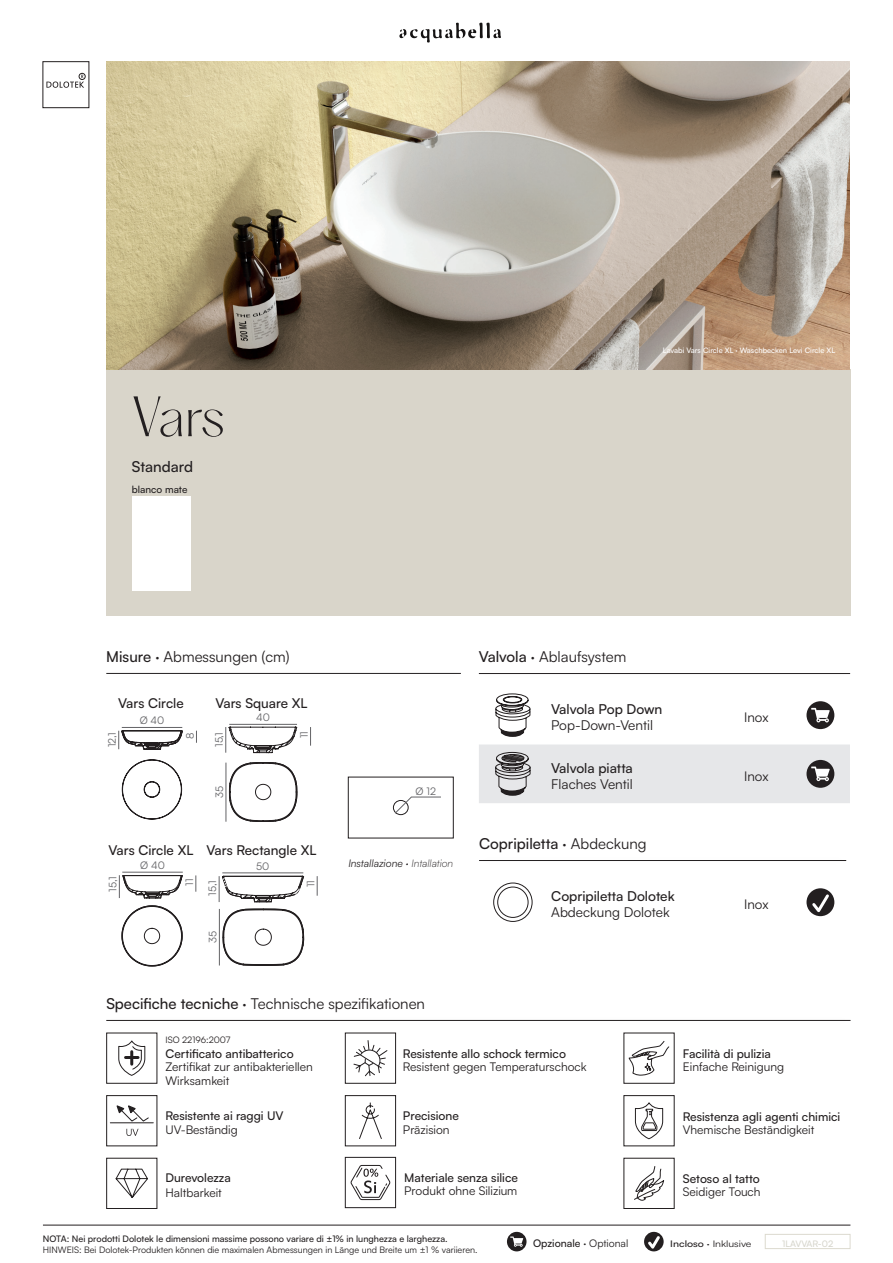
<style>
.page{position:relative;width:893px;height:1263px;background:#fff}
.page>*{position:absolute;margin:0;border:0;box-sizing:border-box;transform-origin:0 0}
.t1{font:200 51px "PP Hatton";color:#231f20}
.t2{font:15px "Satoshi";color:#231f20}
.t3{font:500 15px "Satoshi";color:#231f20}
.t4{font:500 13.65px "Satoshi";color:#231f20}
.t5{font:13.65px "Satoshi";color:#231f20}
.t6{font:500 13.5px "Satoshi";color:#231f20}
.t7{font:13.35px "Satoshi";color:#231f20}
.t8{font:12px/13.4px "Satoshi";color:#231f20}
.t9{font:500 12px "Satoshi";color:#231f20}
.t10{font:10.5px "Satoshi";color:#636366}
.t11{font:italic 10.5px "Satoshi";color:#231f20}
.t12{font:500 10.5px "Satoshi";color:#231f20}
.t13{font:500 9.9px "Satoshi";color:#231f20}
.t14{font:9px "Satoshi";color:#231f20}
.t15{font:500 9px "Satoshi";color:#231f20}
.t16{font:9px "Satoshi";color:#231f20;scale:1.16 1}
.t17{font:500 9px "Satoshi";color:#d7d6cd}
.pie_de_pág{font:500 7.5px "Satoshi";color:#fff}
.s1{font-weight:500}
.s2{font-weight:300}
.s3{font-weight:400}
</style>
<div class="page">
<svg style="left:399px;top:23px;width:102px;height:20px"></svg>
<div style="left:43px;top:61px;width:46px;height:47px;border:1px solid #231f20"></div>
<div style="left:79px;top:73px;width:6px;height:7px;border:1px solid #231f20;border-radius:50%"></div>
<svg style="left:46px;top:75px;width:38px;height:13px"></svg>
<div style="left:765px;top:1234px;width:85px;height:15px;border:1px solid #dcdacf"></div>
<hr style="left:43px;top:1225px;width:807px;height:1px;background:#231f20">
<div style="left:106px;top:370px;width:744px;height:246px;background:#d9d5ca"></div>
<hr style="left:106px;top:673px;width:355px;height:1px;background:#231f20">
<div style="left:132px;top:496px;width:58px;height:94px;background:#fff"></div>
<hr style="left:106px;top:1020px;width:744px;height:1px;background:#231f20">
<hr style="left:479px;top:673px;width:371px;height:1px;background:#231f20">
<svg style="left:628px;top:1041px;width:42px;height:35px"></svg>
<div style="left:106px;top:1033px;width:51px;height:51px;border:1px solid #231f20"></div>
<svg style="left:118px;top:1040px;width:28px;height:36px"></svg>
<svg style="left:353px;top:1040px;width:35px;height:37px"></svg>
<div style="left:345px;top:1033px;width:51px;height:51px;border:1px solid #231f20"></div>
<div style="left:106px;top:1095px;width:51px;height:51px;border:1px solid #231f20"></div>
<svg style="left:126px;top:1129px;width:13px;height:7px"></svg>
<svg style="left:110px;top:1105px;width:44px;height:18px"></svg>
<svg style="left:635px;top:1102px;width:28px;height:38px"></svg>
<div style="left:106px;top:1158px;width:51px;height:51px;border:1px solid #231f20"></div>
<svg style="left:115px;top:1168px;width:33px;height:30px"></svg>
<div style="left:345px;top:1095px;width:51px;height:51px;border:1px solid #231f20"></div>
<svg style="left:359px;top:1102px;width:23px;height:37px"></svg>
<svg style="left:634px;top:1166px;width:30px;height:35px"></svg>
<div style="left:345px;top:1157px;width:51px;height:51px;border:1px solid #231f20"></div>
<svg style="left:350px;top:1165px;width:41px;height:35px"></svg>
<hr style="left:479px;top:860px;width:367px;height:1px;background:#231f20">
<svg style="left:495px;top:693px;width:36px;height:44px"></svg>
<div style="left:806px;top:701px;width:28px;height:28px;background:#231f20;border-radius:50%"></div>
<svg style="left:811px;top:708px;width:19px;height:14px"></svg>
<svg style="left:479px;top:744px;width:371px;height:59px;background:#dcdddf"></svg>
<div style="left:493px;top:883px;width:39px;height:39px;border:1px solid #231f20;border-radius:50%"></div>
<div style="left:497px;top:887px;width:31px;height:31px;border:1px solid #231f20;border-radius:50%"></div>
<svg style="left:806px;top:888px;width:28px;height:28px"></svg>
<svg style="left:810px;top:892px;width:22px;height:24px"></svg>
<img style="left:106px;top:61px;width:744px;height:309px">
<svg style="left:507px;top:1232px;width:19px;height:19px"></svg>
<svg style="left:644px;top:1232px;width:20px;height:19px"></svg>
<div style="left:348px;top:777px;width:106px;height:61px;border:1px solid #231f20"></div>
<div style="left:393px;top:800px;width:15px;height:15px;border:1px solid #231f20;border-radius:50%"></div>
<svg style="left:394px;top:796px;width:47px;height:18px"></svg>
<svg style="left:196px;top:731px;width:1px;height:12px"></svg>
<svg style="left:118px;top:727px;width:65px;height:93px"></svg>
<svg style="left:310px;top:727px;width:1px;height:19px"></svg>
<svg style="left:225px;top:726px;width:72px;height:27px"></svg>
<hr style="left:226px;top:763px;width:1px;height:59px;background:#636366">
<hr style="left:229px;top:724px;width:68px;height:1px;background:#636366">
<svg style="left:229px;top:762px;width:68px;height:60px"></svg>
<svg style="left:121px;top:905px;width:62px;height:62px"></svg>
<svg style="left:196px;top:875px;width:1px;height:17px"></svg>
<svg style="left:119px;top:875px;width:64px;height:24px"></svg>
<hr style="left:122px;top:872px;width:61px;height:1px;background:#636366">
<svg style="left:317px;top:876px;width:1px;height:20px"></svg>
<hr style="left:219px;top:909px;width:1px;height:56px;background:#636366">
<hr style="left:222px;top:873px;width:81px;height:1px;background:#636366">
<svg style="left:219px;top:875px;width:85px;height:27px"></svg>
<svg style="left:222px;top:908px;width:82px;height:58px"></svg>
<p class="t1" style="left:132px;top:385px;width:94px">Vars</p>
<p class="t3" style="left:132px;top:456px;width:63px">Standard</p>
<p class="t13" style="left:132px;top:483px;width:57px">blanco mate</p>
<p class="pie_de_pág" style="left:663px;top:345px;width:174px">Lavabi Vars Circle XL · Waschbecken Levi Circle XL</p>
<p class="t2" style="left:106px;top:647px;width:185px"><span class="s1">Misure</span> · Abmessungen (cm)</p>
<p class="t6" style="left:118px;top:693px;width:67px">Vars Circle</p>
<p class="t6" style="left:215px;top:693px;width:94px">Vars Square XL</p>
<p class="t10" style="left:183px;top:739px;width:8px;rotate:-90deg">8</p>
<p class="t10" style="left:256px;top:711px;width:15px">40</p>
<p class="t10" style="left:140px;top:713px;width:26px">Ø 40</p>
<p class="t10" style="left:297px;top:738px;width:8px;rotate:-90deg">11</p>
<p class="t10" style="left:212px;top:747px;width:16px;rotate:-90deg">15,1</p>
<p class="t10" style="left:212px;top:798px;width:14px;rotate:-90deg">35</p>
<p class="t10" style="left:105px;top:747px;width:17px;rotate:-90deg">12,1</p>
<p class="t6" style="left:109px;top:841px;width:86px">Vars Circle XL</p>
<p class="t6" style="left:207px;top:841px;width:111px">Vars Rectangle XL</p>
<p class="t10" style="left:182px;top:886px;width:8px;rotate:-90deg">11</p>
<p class="t10" style="left:140px;top:858px;width:26px">Ø 40</p>
<p class="t10" style="left:256px;top:859px;width:15px">50</p>
<p class="t10" style="left:106px;top:891px;width:16px;rotate:-90deg">15,1</p>
<p class="t10" style="left:304px;top:887px;width:8px;rotate:-90deg">11</p>
<p class="t10" style="left:205px;top:895px;width:16px;rotate:-90deg">15,1</p>
<p class="t10" style="left:206px;top:943px;width:14px;rotate:-90deg">35</p>
<p class="t10" style="left:416px;top:784px;width:22px">Ø 12</p>
<p class="t11" style="left:348px;top:856px;width:106px">Installazione · <span class="s2">Intallation</span></p>
<p class="t2" style="left:106px;top:994px;width:320px"><span class="s1">Specifiche tecniche</span> · Technische spezifikationen</p>
<p class="t14" style="left:166px;top:1034px;width:66px">ISO 22196:2007</p>
<p class="t2" style="left:479px;top:647px;width:149px"><span class="s1">Valvola</span> · Ablaufsystem</p>
<p class="t4" style="left:551px;top:699px;width:113px">Valvola Pop Down</p>
<p class="t5" style="left:551px;top:716px;width:103px">Pop-Down-Ventil</p>
<p class="t4" style="left:551px;top:758px;width:83px">Valvola piatta</p>
<p class="t5" style="left:551px;top:775px;width:83px">Flaches Ventil</p>
<p class="t3" style="left:479px;top:833px;width:169px">Copripiletta <span class="s3">· Abdeckung</span></p>
<p class="t4" style="left:551px;top:886px;width:125px">Copripiletta Dolotek</p>
<p class="t5" style="left:551px;top:903px;width:120px">Abdeckung Dolotek</p>
<p class="t7" style="left:744px;top:708px;width:26px">Inox</p>
<p class="t7" style="left:744px;top:767px;width:26px">Inox</p>
<p class="t7" style="left:744px;top:895px;width:26px">Inox</p>
<p class="t9" style="left:165px;top:1045px;width:130px">Certificato antibatterico</p>
<p class="t8" style="left:165px;top:1060px;width:149px">Zertifikat zur antibakteriellen<br>Wirksamkeit</p>
<p class="t9" style="left:165px;top:1107px;width:120px">Resistente ai raggi UV</p>
<p class="t8" style="left:165px;top:1122px;width:74px">UV-Beständig</p>
<p class="t9" style="left:165px;top:1169px;width:67px">Durevolezza</p>
<p class="t8" style="left:165px;top:1185px;width:58px">Haltbarkeit</p>
<p class="t9" style="left:403px;top:1045px;width:165px">Resistente allo schock termico</p>
<p class="t8" style="left:403px;top:1060px;width:185px">Resistent gegen Temperaturschock</p>
<p class="t9" style="left:403px;top:1107px;width:57px">Precisione</p>
<p class="t8" style="left:403px;top:1122px;width:48px">Präzision</p>
<p class="t9" style="left:404px;top:1169px;width:115px">Materiale senza silice</p>
<p class="t8" style="left:404px;top:1184px;width:115px">Produkt ohne Silizium</p>
<p class="t9" style="left:683px;top:1045px;width:90px">Facilità di pulizia</p>
<p class="t8" style="left:683px;top:1059px;width:103px">Einfache Reinigung</p>
<p class="t9" style="left:683px;top:1108px;width:159px">Resistenza agli agenti chimici</p>
<p class="t8" style="left:683px;top:1122px;width:133px">Vhemische Beständigkeit</p>
<p class="t9" style="left:683px;top:1170px;width:78px">Setoso al tatto</p>
<p class="t8" style="left:683px;top:1184px;width:79px">Seidiger Touch</p>
<p class="t15" style="left:43px;top:1233px;width:406px">NOTA: Nei prodotti Dolotek le dimensioni massime possono variare di ±1% in lunghezza e larghezza.</p>
<p class="t14" style="left:43px;top:1244px;width:436px">HINWEIS: Bei Dolotek-Produkten können die maximalen Abmessungen in Länge und Breite um ±1 % variieren.</p>
<p class="t12" style="left:533px;top:1236px;width:97px">Opzionale <span class="s3">· Optional</span></p>
<p class="t16" style="left:670px;top:1238px;width:72px"><span class="s1">Incloso</span> · Inklusive</p>
<p class="t17" style="left:782px;top:1237px;width:53px">1LAVVAR-02</p>
</div>
